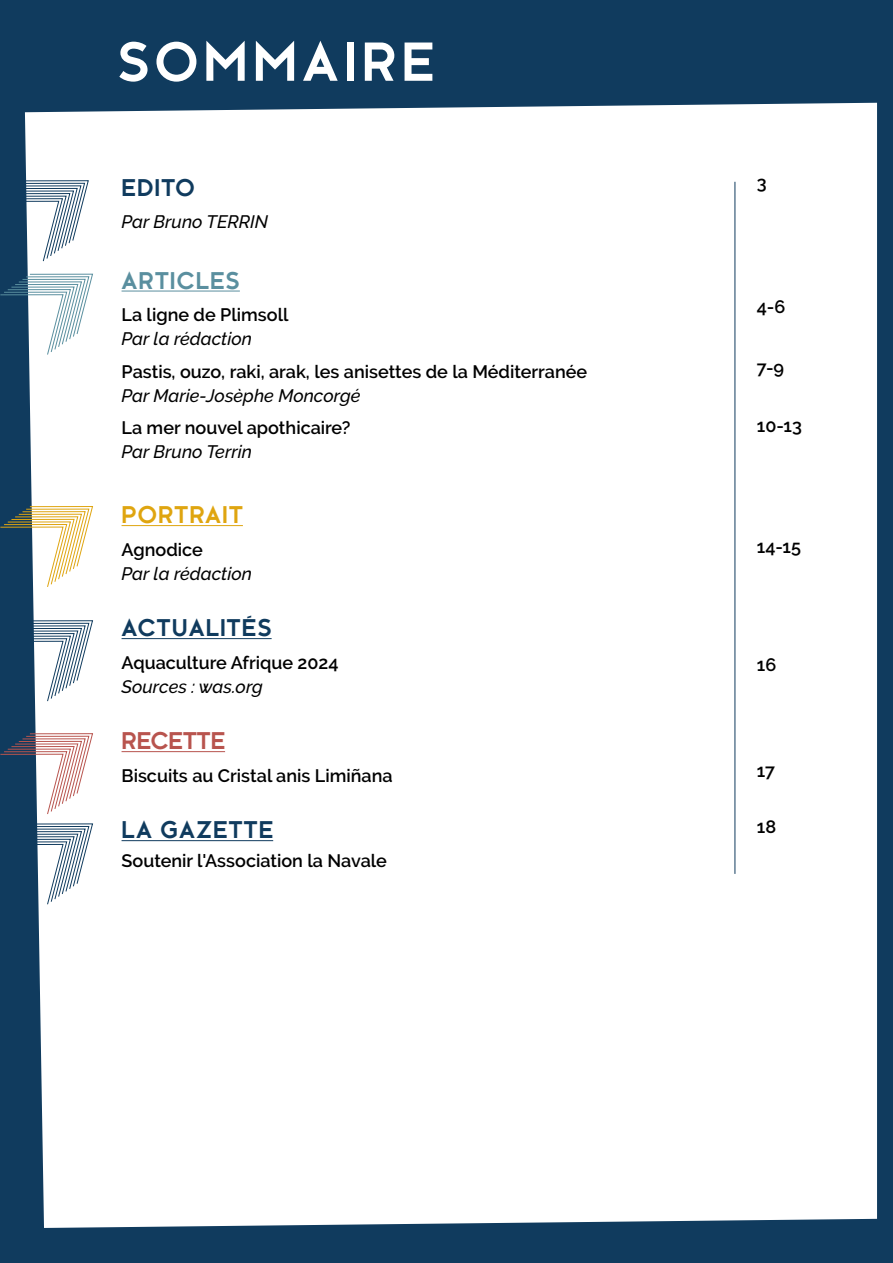
<style>
.page{position:relative;width:893px;height:1263px;background:#fff}
.page>*{position:absolute;margin:0;border:0;box-sizing:border-box;transform-origin:0 0}
.t1{font:700 51px "Kessel 105";letter-spacing:.1em;color:#fff}
.t2{font:700 22.5px "Kessel 105";letter-spacing:.05em;color:#103b5e}
.t3{font:700 22.5px "Kessel 105";letter-spacing:.05em;color:#5a8f9f}
.t4{font:700 22.5px "Kessel 105";letter-spacing:.05em;color:#dfa510}
.t5{font:700 22.5px "Kessel 105";color:#b8544e}
.t6{font:600 18px "Raleway";color:#000}
.t7{font:italic 500 18px "Raleway";color:#000}
</style>
<div class="page">
<div style="left:0;top:0;width:893px;height:112px;background:#103b5e"></div>
<hr style="left:122px;top:291px;width:118px;height:1px;background:#5a8f9f">
<hr style="left:122px;top:525px;width:121px;height:1px;background:#dfa510">
<hr style="left:122px;top:638px;width:150px;height:1px;background:#103b5e">
<hr style="left:122px;top:751px;width:103px;height:1px;background:#b8544e">
<hr style="left:122px;top:840px;width:151px;height:1px;background:#103b5e">
<svg style="left:45px;top:1219px;width:832px;height:44px"></svg>
<svg style="left:0;top:63px;width:45px;height:1200px;fill:#103b5e"></svg>
<svg style="left:0;top:506px;width:93px;height:82px"></svg>
<svg style="left:0;top:273px;width:93px;height:83px"></svg>
<svg style="left:0;top:733px;width:93px;height:82px"></svg>
<svg style="left:0;top:620px;width:93px;height:82px"></svg>
<svg style="left:0;top:180px;width:89px;height:82px"></svg>
<svg style="left:0;top:823px;width:93px;height:82px"></svg>
<hr style="left:735px;top:182px;width:1px;height:692px;background:#103b5e">
<div style="left:877px;top:66px;width:16px;height:1197px;background:#103b5e"></div>
<h1 class="t1" style="left:117px;top:32px;width:318px">SOMMAIRE</h1>
<p class="t2" style="left:122px;top:174px;width:75px">EDITO</p>
<p class="t7" style="left:122px;top:211px;width:148px">Par Bruno TERRIN</p>
<p class="t3" style="left:122px;top:267px;width:120px">ARTICLES</p>
<p class="t6" style="left:122px;top:305px;width:169px">La ligne de Plimsoll</p>
<p class="t7" style="left:122px;top:329px;width:132px">Par la rédaction</p>
<p class="t6" style="left:122px;top:361px;width:467px">Pastis, ouzo, raki, arak, les anisettes de la Méditerranée</p>
<p class="t7" style="left:122px;top:385px;width:241px">Par Marie-Josèphe Moncorgé</p>
<p class="t6" style="left:122px;top:418px;width:231px">La mer nouvel apothicaire?</p>
<p class="t7" style="left:122px;top:442px;width:132px">Par Bruno Terrin</p>
<p class="t4" style="left:122px;top:502px;width:123px">PORTRAIT</p>
<p class="t6" style="left:122px;top:539px;width:83px">Agnodice</p>
<p class="t7" style="left:122px;top:563px;width:132px">Par la rédaction</p>
<p class="t2" style="left:122px;top:615px;width:152px">ACTUALITÉS</p>
<p class="t6" style="left:122px;top:652px;width:218px">Aquaculture Afrique 2024</p>
<p class="t7" style="left:122px;top:676px;width:143px">Sources : was.org</p>
<p class="t5" style="left:122px;top:728px;width:105px">RECETTE</p>
<p class="t6" style="left:122px;top:765px;width:273px">Biscuits au Cristal anis Limiñana</p>
<p class="t2" style="left:122px;top:817px;width:153px">LA GAZETTE</p>
<p class="t6" style="left:122px;top:850px;width:267px">Soutenir l'Association la Navale</p>
<p class="t6" style="left:757px;top:172px;width:11px">3</p>
<p class="t6" style="left:757px;top:296px;width:30px">4-6</p>
<p class="t6" style="left:757px;top:357px;width:29px">7-9</p>
<p class="t6" style="left:757px;top:415px;width:47px">10-13</p>
<p class="t6" style="left:757px;top:537px;width:46px">14-15</p>
<p class="t6" style="left:757px;top:654px;width:21px">16</p>
<p class="t6" style="left:757px;top:760px;width:20px">17</p>
<p class="t6" style="left:757px;top:816px;width:21px">18</p>
</div>
